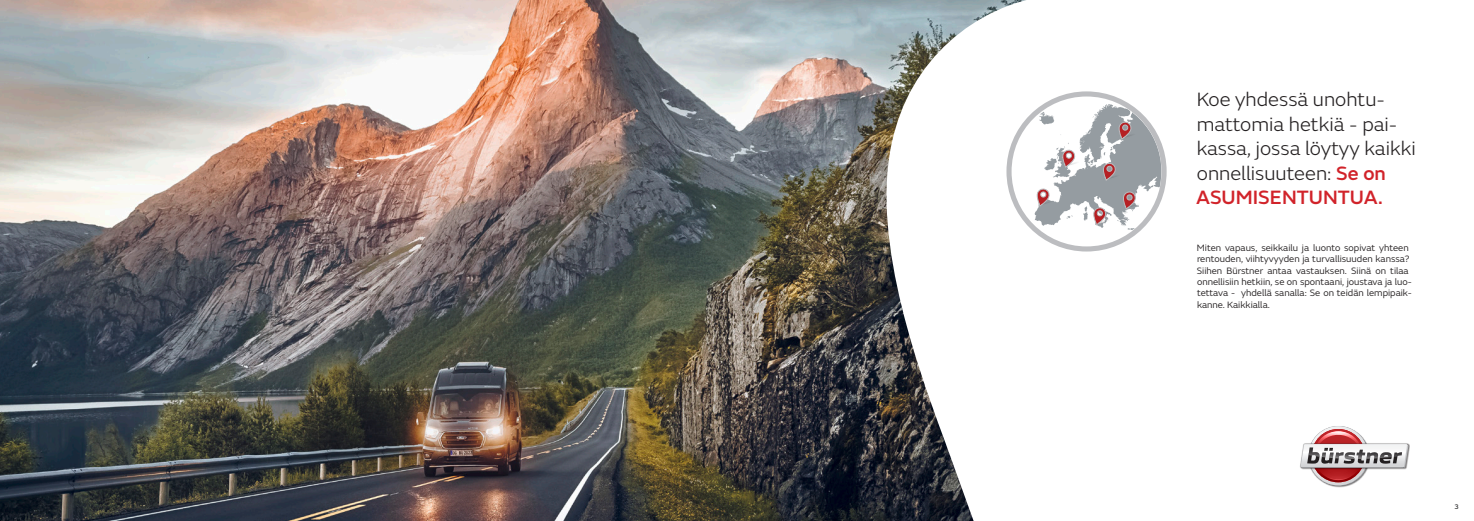
<style>
.page{position:relative;width:1474px;height:521px;background:#fff}
.page>*{position:absolute;margin:0;border:0;box-sizing:border-box;transform-origin:0 0}
.t1{font:300 20.12px/24.5px "FS Emeric";color:#231f20}
.t2{font:9.62px/11.4px "FS Emeric";color:#231f20}
.t3{font:500 7px "FS Emeric";color:#3e3e3f}
.s1{font-weight:500;color:#d1232a}
</style>
<div class="page">
<img style="left:0;top:0;width:866px;height:521px">
<svg style="left:866px;top:0;width:301px;height:521px"></svg>
<svg style="left:1300px;top:426px;width:108px;height:62px"></svg>
<div style="left:1012px;top:97px;width:149px;height:149px;background:#fff;border-radius:50%"></div>
<div style="left:1006px;top:91px;width:160px;height:160px;border:5px solid #bcbdc0;border-radius:50%"></div>
<svg style="left:1034px;top:97px;width:127px;height:133px"></svg>
<h1 class="t1" style="left:1196px;top:86px;width:221px">Koe yhdessä unohtu&shy;mattomia hetkiä - pai&shy;kassa, jossa löytyy kaikki onnellisuuteen: <span class="s1">Se on<br>ASUMISENTUNTUA.</span></h1>
<p class="t2" style="left:1196px;top:241px;width:216px">Miten vapaus, seikkailu ja luonto sopivat yhteen rentouden, viihtyvyyden ja turvallisuuden kanssa?<br>Siihen Bürstner antaa vastauksen. Siinä on tilaa onnellisiin hetkiin, se on spontaani, joustava ja luo&shy;tettava - yhdellä sanalla: Se on teidän lempipaik&shy;kanne. Kaikkialla.</p>
<p class="t3" style="left:1454px;top:501px;width:6px">3</p>
</div>
